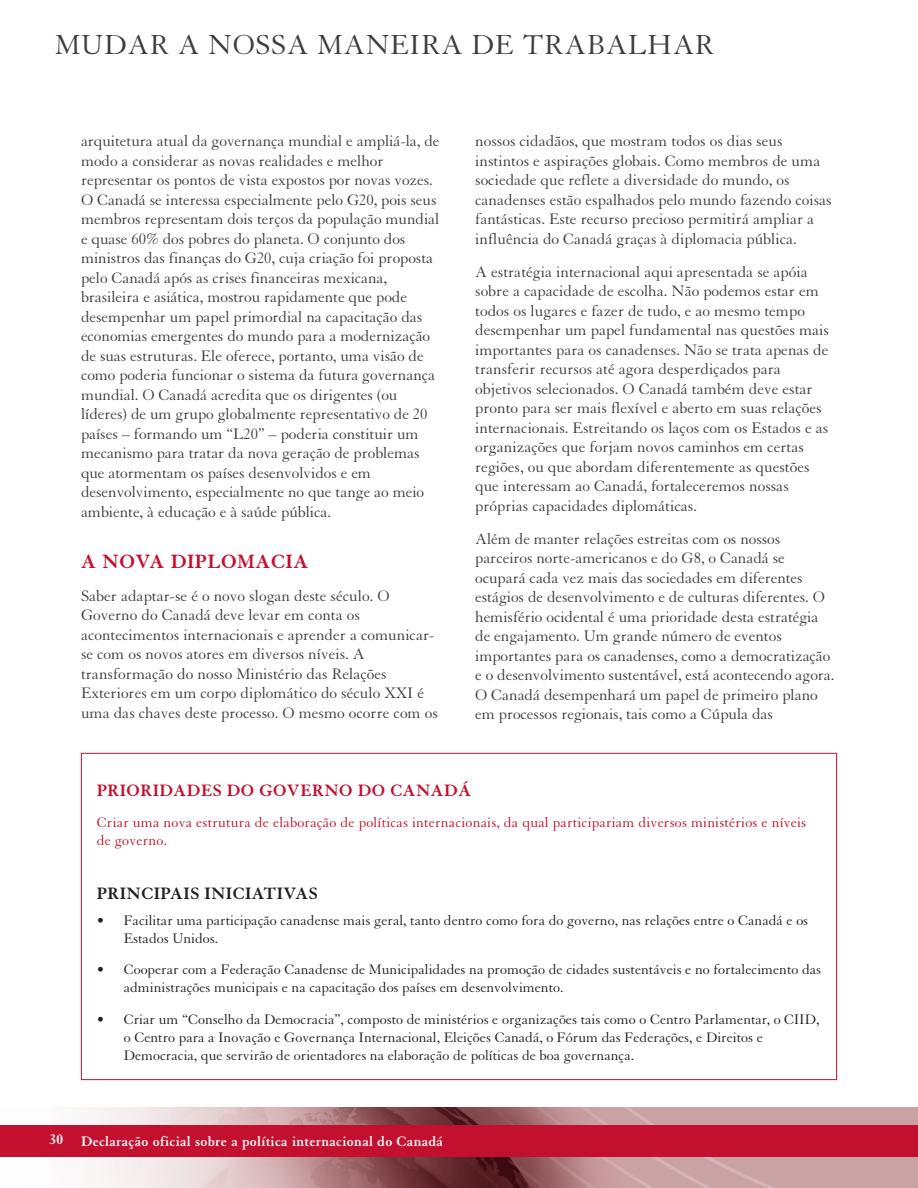
<style>
.page{position:relative;width:918px;height:1188px;background:#fff}
.page>*{position:absolute;margin:0;border:0;box-sizing:border-box;transform-origin:0 0}
.t1{font:30px "Granjon";letter-spacing:.02em;color:#3e3e3f}
.t2{font:700 21px "Granjon";letter-spacing:.02em;color:#c3102f}
.t3{font:700 18px "Granjon";letter-spacing:.02em;color:#c3102f}
.t4{font:700 18px "Granjon";letter-spacing:.02em;color:#231f20}
.t5{font:16.5px/19.5px "Granjon";letter-spacing:-.005em;color:#3e3e3f}
.t6{font:15px/18px "Granjon";color:#231f20}
.t7{font:15px/18px "Granjon";letter-spacing:.015em;color:#c3102f}
.t8{font:700 15px "Granjon";letter-spacing:.02em;color:#fff}
</style>
<div class="page">
<img style="left:0;top:1107px;width:918px;height:81px">
<div style="left:0;top:1125px;width:918px;height:31px;background:#c3102f"></div>
<h1 class="t1" style="left:55px;top:34px;width:661px">MUDAR A NOSSA MANEIRA DE TRABALHAR</h1>
<p class="t5" style="left:81px;top:133px;width:360px">arquitetura atual da governança mundial e ampliá-la, de modo a considerar as novas realidades e melhor representar os pontos de vista expostos por novas vozes.<br>O Canadá se interessa especialmente pelo G20, pois seus membros representam dois terços da população mundial e quase 60% dos pobres do planeta. O conjunto dos ministros das finanças do G20, cuja criação foi proposta pelo Canadá após as crises financeiras mexicana, brasileira e asiática, mostrou rapidamente que pode desempenhar um papel primordial na capacitação das economias emergentes do mundo para a modernização de suas estruturas. Ele oferece, portanto, uma visão de como poderia funcionar o sistema da futura governança mundial. O Canadá acredita que os dirigentes (ou líderes) de um grupo globalmente representativo de 20 países – formando um “L20” – poderia constituir um mecanismo para tratar da nova geração de problemas que atormentam os países desenvolvidos e em desenvolvimento, especialmente no que tange ao meio ambiente, à educação e à saúde pública.</p>
<p class="t2" style="left:81px;top:553px;width:229px">A NOVA DIPLOMACIA</p>
<p class="t5" style="left:81px;top:587px;width:358px">Saber adaptar-se é o novo slogan deste século. O Governo do Canadá deve levar em conta os acontecimentos internacionais e aprender a comunicar&shy;se com os novos atores em diversos níveis. A transformação do nosso Ministério das Relações Exteriores em um corpo diplomático do século XXI é uma das chaves deste processo. O mesmo ocorre com os</p>
<p class="t5" style="left:475px;top:133px;width:358px">nossos cidadãos, que mostram todos os dias seus instintos e aspirações globais. Como membros de uma sociedade que reflete a diversidade do mundo, os canadenses estão espalhados pelo mundo fazendo coisas fantásticas. Este recurso precioso permitirá ampliar a influência do Canadá graças à diplomacia pública.</p>
<p class="t5" style="left:475px;top:263px;width:355px">A estratégia internacional aqui apresentada se apóia sobre a capacidade de escolha. Não podemos estar em todos os lugares e fazer de tudo, e ao mesmo tempo desempenhar um papel fundamental nas questões mais importantes para os canadenses. Não se trata apenas de transferir recursos até agora desperdiçados para objetivos selecionados. O Canadá também deve estar pronto para ser mais flexível e aberto em suas relações internacionais. Estreitando os laços com os Estados e as organizações que forjam novos caminhos em certas regiões, ou que abordam diferentemente as questões que interessam ao Canadá, fortaleceremos nossas próprias capacidades diplomáticas.</p>
<p class="t5" style="left:475px;top:530px;width:361px">Além de manter relações estreitas com os nossos parceiros norte-americanos e do G8, o Canadá se ocupará cada vez mais das sociedades em diferentes estágios de desenvolvimento e de culturas diferentes. O hemisfério ocidental é uma prioridade desta estratégia de engajamento. Um grande número de eventos importantes para os canadenses, como a democratização e o desenvolvimento sustentável, está acontecendo agora.<br>O Canadá desempenhará um papel de primeiro plano em processos regionais, tais como a Cúpula das</p>
<p class="t3" style="left:97px;top:784px;width:376px">PRIORIDADES DO GOVERNO DO CANADÁ</p>
<p class="t7" style="left:97px;top:815px;width:711px">Criar uma nova estrutura de elaboração de políticas internacionais, da qual participariam diversos ministérios e níveis de governo.</p>
<p class="t4" style="left:97px;top:887px;width:223px">PRINCIPAIS INICIATIVAS</p>
<p class="t6" style="left:124px;top:913px;width:686px;text-indent:-27px">• Facilitar uma participação canadense mais geral, tanto dentro como fora do governo, nas relações entre o Canadá e os<br>Estados Unidos.</p>
<p class="t6" style="left:124px;top:962px;width:699px;text-indent:-27px">• Cooperar com a Federação Canadense de Municipalidades na promoção de cidades sustentáveis e no fortalecimento das administrações municipais e na capacitação dos países em desenvolvimento.</p>
<p class="t6" style="left:124px;top:1012px;width:697px;text-indent:-27px">• Criar um “Conselho da Democracia”, composto de ministérios e organizações tais como o Centro Parlamentar, o CIID, o Centro para a Inovação e Governança Internacional, Eleições Canadá, o Fórum das Federações, e Direitos e<br>Democracia, que servirão de orientadores na elaboração de políticas de boa governança.</p>
<p class="t8" style="left:49px;top:1135px;width:395px">30 Declaração oficial sobre a política internacional do Canadá</p>
</div>
